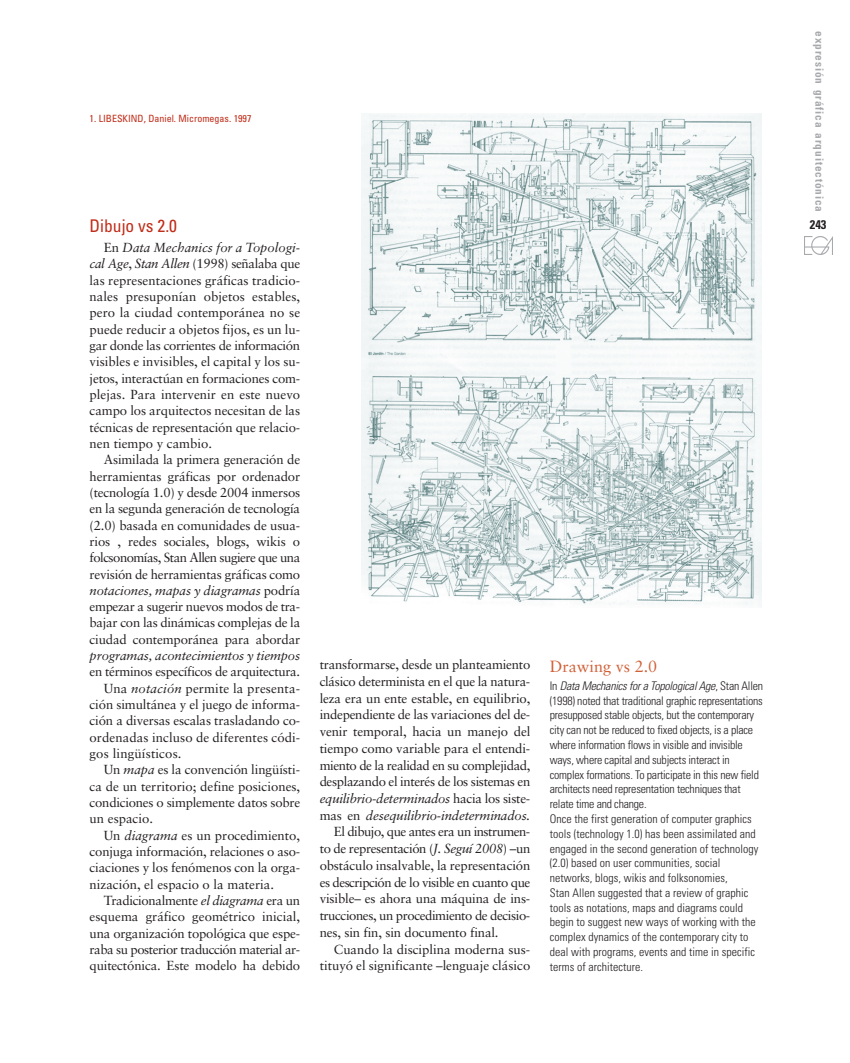
<style>
.page{position:relative;width:850px;height:1063px;background:#fff}
.page>*{position:absolute;margin:0;border:0;box-sizing:border-box;transform-origin:0 0}
.t1{font:condensed 17.5px "Univers";color:#c02d19}
.t2{font:16.25px "Sabon";color:#d16138}
.t3{font:13.12px/16.4px "Sabon";letter-spacing:-.01em;color:#231f20;text-align:justify}
.t4{font:13.12px "Sabon";letter-spacing:-.03em;color:#231f20}
.t5{font:italic 13.12px "Sabon";letter-spacing:-.01em;color:#231f20}
.t6{font:13.12px "Sabon";letter-spacing:-.035em;color:#231f20}
.t7{font:13.12px "Sabon";letter-spacing:-.04em;color:#231f20}
.t8{font:13.12px "Sabon";letter-spacing:.01em;color:#231f20}
.t9{font:700 condensed 12.5px "Univers";color:#231f20}
.t10{font:300 condensed 11.88px/14.8px "Univers";letter-spacing:.005em;color:#231f20}
.t11{font:700 condensed 11.25px "Univers";letter-spacing:.08em;color:#a8a9ad}
.t12{font:condensed 10px "Univers";color:#c02d19}
.s1{font-style:italic}
.s2{font-style:normal}
</style>
<div class="page">
<img style="left:805px;top:237px;width:27px;height:17px">
<img style="left:361px;top:113px;width:401px;height:494px">
<p class="t12" style="left:90px;top:114px;width:163px">1. LIBESKIND, Daniel. Micromegas. 1997</p>
<h1 class="t1" style="left:90px;top:219px;width:89px">Dibujo vs 2.0</h1>
<p class="t3" style="left:90px;top:240px;width:212px;text-indent:14px">En <span class="s1">Data Mechanics for a Topologi&shy;cal Age</span>, <span class="s1">Stan Allen</span> (1998) señalaba que las representaciones gráficas tradicio&shy;nales presuponían objetos estables, pero la ciudad contemporánea no se puede reducir a objetos fijos, es un lu&shy;gar donde las corrientes de información visibles e invisibles, el capital y los su&shy;jetos, interactúan en formaciones com&shy;plejas. Para intervenir en este nuevo campo los arquitectos necesitan de las técnicas de representación que relacio&shy;nen tiempo y cambio.</p>
<p class="t3" style="left:90px;top:452px;width:212px;text-indent:14px">Asimilada la primera generación de herramientas gráficas por ordenador (tecnología 1.0) y desde 2004 inmersos en la segunda generación de tecnología (2.0) basada en comunidades de usua&shy;rios , redes sociales, blogs, wikis o folcsonomías, Stan Allen sugiere que una revisión de herramientas gráficas como <span class="s1">notaciones, mapas y diagramas</span> podría empezar a sugerir nuevos modos de tra&shy;bajar con las dinámicas complejas de la ciudad contemporánea para abordar</p>
<p class="t5" style="left:90px;top:650px;width:212px">programas, acontecimientos y tiempos</p>
<p class="t3" style="left:90px;top:665px;width:212px">en términos específicos de arquitectura.</p>
<p class="t8" style="left:104px;top:682px;width:198px">Una <span class="s1">notación</span> permite la presenta-</p>
<p class="t3" style="left:90px;top:697px;width:212px">ción simultánea y el juego de informa-</p>
<p class="t3" style="left:90px;top:713px;width:212px">ción a diversas escalas trasladando co-</p>
<p class="t3" style="left:90px;top:730px;width:212px">ordenadas incluso de diferentes códi-</p>
<p class="t8" style="left:90px;top:748px;width:94px">gos lingüísticos.</p>
<p class="t3" style="left:104px;top:762px;width:198px">Un <span class="s1">mapa</span> es la convención lingüísti-</p>
<p class="t3" style="left:90px;top:779px;width:212px">ca de un territorio; define posiciones,</p>
<p class="t3" style="left:90px;top:795px;width:212px">condiciones o simplemente datos sobre</p>
<p class="t3" style="left:90px;top:811px;width:65px">un espacio.</p>
<p class="t3" style="left:104px;top:828px;width:198px">Un <span class="s1">diagrama</span> es un procedimiento,</p>
<p class="t3" style="left:90px;top:844px;width:212px">conjuga información, relaciones o aso-</p>
<p class="t3" style="left:90px;top:860px;width:212px">ciaciones y los fenómenos con la orga-</p>
<p class="t3" style="left:90px;top:877px;width:186px">nización, el espacio o la materia.</p>
<p class="t3" style="left:104px;top:893px;width:198px">Tradicionalmente <span class="s1">el diagrama</span> era un</p>
<p class="t3" style="left:90px;top:909px;width:212px">esquema gráfico geométrico inicial,</p>
<p class="t3" style="left:90px;top:926px;width:212px">una organización topológica que espe-</p>
<p class="t6" style="left:90px;top:943px;width:212px">raba su posterior traducción material ar-</p>
<p class="t3" style="left:90px;top:958px;width:212px">quitectónica. Este modelo ha debido</p>
<p class="t3" style="left:320px;top:657px;width:212px">transformarse, desde un planteamiento</p>
<p class="t3" style="left:320px;top:674px;width:212px">clásico determinista en el que la natura-</p>
<p class="t3" style="left:320px;top:691px;width:212px">leza era un ente estable, en equilibrio,</p>
<p class="t3" style="left:320px;top:707px;width:212px">independiente de las variaciones del de-</p>
<p class="t3" style="left:320px;top:724px;width:212px">venir temporal, hacia un manejo del</p>
<p class="t3" style="left:320px;top:741px;width:212px">tiempo como variable para el entendi-</p>
<p class="t6" style="left:320px;top:759px;width:212px">miento de la realidad en su complejidad,</p>
<p class="t4" style="left:320px;top:776px;width:212px">desplazando el interés de los sistemas en</p>
<p class="t5" style="left:320px;top:793px;width:212px">equilibrio-determinados <span class="s2">hacia los siste-</span></p>
<p class="t5" style="left:320px;top:809px;width:212px"><span class="s2">mas en</span> desequilibrio-indeterminados.</p>
<p class="t7" style="left:334px;top:826px;width:198px">El dibujo, que antes era un instrumen-</p>
<p class="t4" style="left:320px;top:843px;width:212px">to de representación (<span class="s1">J. Seguí 2008</span>) –un</p>
<p class="t3" style="left:320px;top:858px;width:212px">obstáculo insalvable, la representación</p>
<p class="t7" style="left:320px;top:876px;width:212px">es descripción de lo visible en cuanto que</p>
<p class="t3" style="left:320px;top:891px;width:212px">visible– es ahora una máquina de ins-</p>
<p class="t4" style="left:320px;top:910px;width:212px">trucciones, un procedimiento de decisio-</p>
<p class="t3" style="left:320px;top:925px;width:180px">nes, sin fin, sin documento final.</p>
<p class="t3" style="left:334px;top:941px;width:198px">Cuando la disciplina moderna sus-</p>
<p class="t3" style="left:320px;top:958px;width:212px">tituyó el significante –lenguaje clásico</p>
<p class="t2" style="left:550px;top:659px;width:109px">Drawing vs 2.0</p>
<p class="t10" style="left:550px;top:679px;width:215px">I n <span class="s1">Data Mechanicsfora TopologicalAge</span>, S t a n A l l e n (1998) noted that traditional graphic representations presupposed stable objects, but the contemporary city can not be reduced to fixed objects, is a place where information flows in visible and invisible ways, where capital and subjects interact in complex formations. To participate in this new field architects need representation techniques that relate time and change.<br>Once the first generation of computer graphics tools (technology 1.0) has been assimilated and engaged in the second generation of technology (2.0) based on user communities, social networks, blogs, wikis and folksonomies,<br>Stan Allen suggested that a review of graphic tools as notations, maps and diagrams could begin to suggest new ways of working with the complex dynamics of the contemporary city to deal with programs, events and time in specific terms of architecture.</p>
<p class="t11" style="left:824px;top:31px;width:182px;rotate:90deg">expresión gráfica arquitectónica</p>
<p class="t9" style="left:810px;top:220px;width:18px">243</p>
</div>
